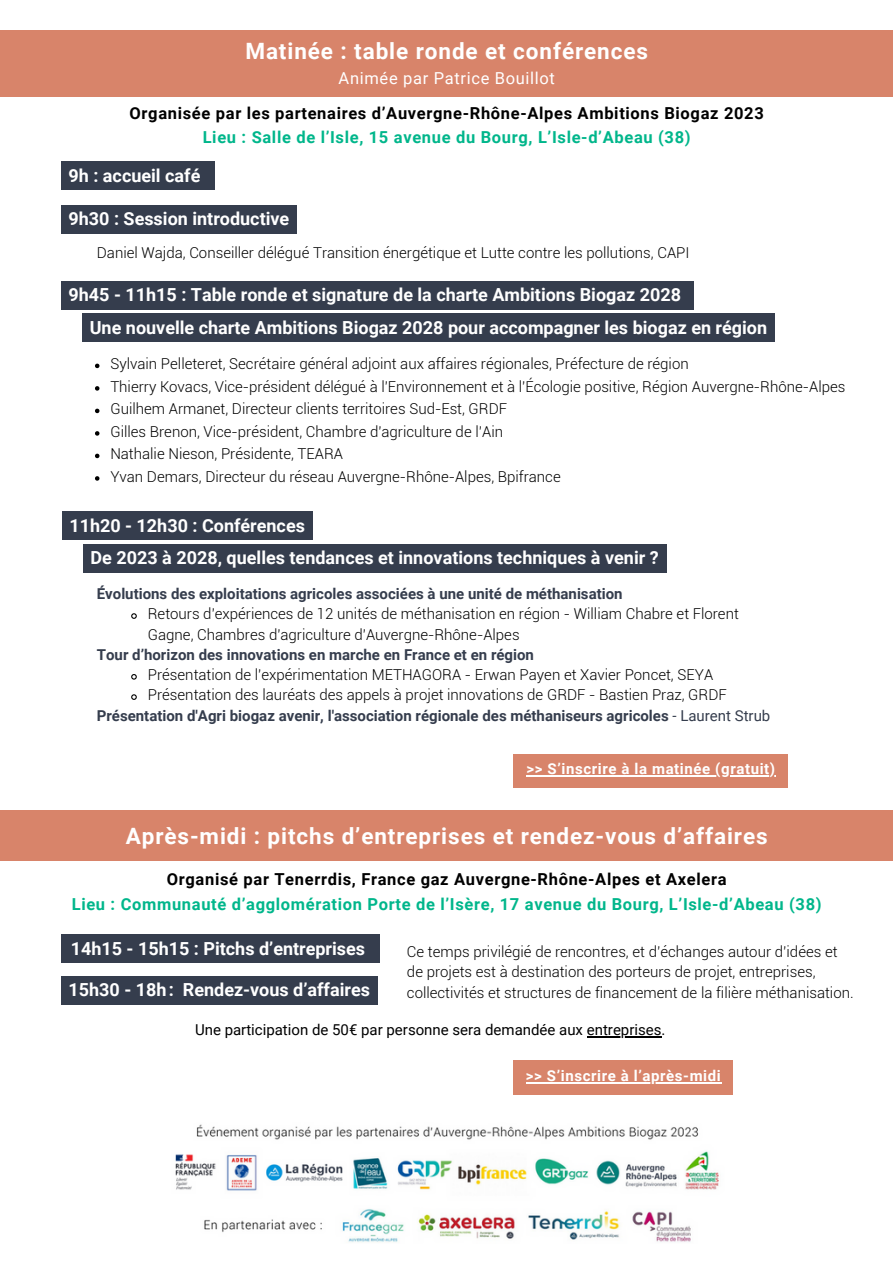
<style>
.page{position:relative;width:893px;height:1264px;background:#fff}
.page>*{position:absolute;margin:0;border:0;box-sizing:border-box;transform-origin:0 0}
.t1{font:700 22.5px "Roboto";letter-spacing:.04em;color:#fff}
.t2{font:700 18px "Roboto";color:#fff}
.t3{font:700 16.5px "Roboto";letter-spacing:.04em;color:#00b68b}
.t4{font:700 16.5px "Roboto";letter-spacing:.04em;color:#000}
.t5{font:16.5px "Roboto";letter-spacing:.04em;color:#fff}
.t6{font:300 15px/20.2px "Roboto";color:#000}
.t7{font:700 15px "Roboto";color:#353d4d}
.t8{font:15px "Roboto";color:#000}
.t9{font:700 15px "Roboto";letter-spacing:.04em;color:#fff}
.s1{font-weight:400}
</style>
<div class="page">
<div style="left:0;top:30px;width:892px;height:66px;background:#d8846a"></div>
<svg style="left:131px;top:613px;width:6px;height:6px"></svg>
<svg style="left:131px;top:674px;width:6px;height:6px"></svg>
<svg style="left:131px;top:694px;width:6px;height:6px"></svg>
<div style="left:0;top:810px;width:892px;height:51px;background:#d8846a"></div>
<div style="left:513px;top:753px;width:275px;height:34px;background:#d8846a"></div>
<hr style="left:526px;top:775px;width:249px;height:1px;background:#fff">
<div style="left:513px;top:1060px;width:220px;height:34px;background:#d8846a"></div>
<hr style="left:526px;top:1082px;width:195px;height:1px;background:#fff">
<img style="left:175px;top:1124px;width:544px;height:118px">
<div style="left:61px;top:161px;width:153px;height:29px;background:#353d4d"></div>
<div style="left:61px;top:205px;width:236px;height:28px;background:#353d4d"></div>
<div style="left:62px;top:511px;width:250px;height:29px;background:#353d4d"></div>
<div style="left:61px;top:934px;width:318px;height:28px;background:#353d4d"></div>
<div style="left:61px;top:975px;width:316px;height:29px;background:#353d4d"></div>
<div style="left:83px;top:543px;width:583px;height:29px;background:#353d4d"></div>
<hr style="left:586px;top:1036px;width:75px;height:1px;background:#000">
<svg style="left:95px;top:363px;width:4px;height:5px"></svg>
<svg style="left:95px;top:386px;width:4px;height:4px"></svg>
<svg style="left:95px;top:408px;width:4px;height:5px"></svg>
<svg style="left:95px;top:431px;width:4px;height:4px"></svg>
<svg style="left:95px;top:453px;width:4px;height:5px"></svg>
<svg style="left:95px;top:476px;width:4px;height:4px"></svg>
<div style="left:61px;top:281px;width:632px;height:28px;background:#353d4d"></div>
<div style="left:83px;top:313px;width:692px;height:29px;background:#353d4d"></div>
<p class="t1" style="left:245px;top:38px;width:404px">Matinée : table ronde et conférences</p>
<p class="t5" style="left:338px;top:69px;width:218px">Animée par Patrice Bouillot</p>
<p class="t4" style="left:130px;top:103px;width:635px">Organisée par les partenaires d’Auvergne-Rhône-Alpes Ambitions Biogaz 2023</p>
<p class="t3" style="left:203px;top:128px;width:489px">Lieu : Salle de l’Isle, 15 avenue du Bourg, L’Isle-d’Abeau (38)</p>
<p class="t2" style="left:68px;top:165px;width:133px">9h : accueil café</p>
<p class="t2" style="left:68px;top:209px;width:222px">9h30 : Session introductive</p>
<p class="t6" style="left:97px;top:243px;width:594px">Daniel Wajda, Conseiller délégué Transition énergétique et Lutte contre les pollutions, CAPI</p>
<p class="t2" style="left:68px;top:285px;width:614px">9h45 - 11h15 : Table ronde et signature de la charte Ambitions Biogaz 2028</p>
<p class="t2" style="left:90px;top:317px;width:678px">Une nouvelle charte Ambitions Biogaz 2028 pour accompagner les biogaz en région</p>
<p class="t6" style="left:110px;top:354px;width:579px">Sylvain Pelleteret, Secrétaire général adjoint aux affaires régionales, Préfecture de région</p>
<p class="t6" style="left:110px;top:376px;width:736px">Thierry Kovacs, Vice-président délégué à l'Environnement et à l'Écologie positive, Région Auvergne-Rhône-Alpes</p>
<p class="t6" style="left:110px;top:399px;width:398px">Guilhem Armanet, Directeur clients territoires Sud-Est, GRDF</p>
<p class="t6" style="left:110px;top:421px;width:394px">Gilles Brenon, Vice-président, Chambre d'agriculture de l’Ain</p>
<p class="t6" style="left:110px;top:444px;width:234px">Nathalie Nieson, Présidente, TEARA</p>
<p class="t6" style="left:110px;top:466px;width:452px">Yvan Demars, Directeur du réseau Auvergne-Rhône-Alpes, Bpifrance</p>
<p class="t2" style="left:69px;top:515px;width:237px">11h20 - 12h30 : Conférences</p>
<p class="t2" style="left:91px;top:547px;width:569px">De 2023 à 2028, quelles tendances et innovations techniques à venir ?</p>
<p class="t7" style="left:97px;top:585px;width:527px">Évolutions des exploitations agricoles associées à une unité de méthanisation</p>
<p class="t6" style="left:148px;top:604px;width:592px">Retours d'expériences de 12 unités de méthanisation en région - William Chabre et Florent<br>Gagne, Chambres d'agriculture d'Auvergne-Rhône-Alpes</p>
<p class="t7" style="left:97px;top:646px;width:438px">Tour d’horizon des innovations en marche en France et en région</p>
<p class="t6" style="left:148px;top:665px;width:566px">Présentation de l'expérimentation METHAGORA - Erwan Payen et Xavier Poncet, SEYA</p>
<p class="t6" style="left:148px;top:685px;width:580px">Présentation des lauréats des appels à projet innovations de GRDF - Bastien Praz, GRDF</p>
<p class="t7" style="left:97px;top:706px;width:675px">Présentation d'Agri biogaz avenir, l'association régionale des méthaniseurs agricoles <span class="s1">- Laurent Strub</span></p>
<p class="t9" style="left:526px;top:760px;width:250px">&gt;&gt; S’inscrire à la matinée (gratuit)</p>
<p class="t1" style="left:126px;top:822px;width:643px">Après-midi : pitchs d’entreprises et rendez-vous d’affaires</p>
<p class="t4" style="left:167px;top:870px;width:561px">Organisé par Tenerrdis, France gaz Auvergne-Rhône-Alpes et Axelera</p>
<p class="t3" style="left:72px;top:894px;width:751px">Lieu : Communauté d’agglomération Porte de l’Isère, 17 avenue du Bourg, L’Isle-d’Abeau (38)</p>
<p class="t2" style="left:71px;top:938px;width:296px">14h15 - 15h15 : Pitchs d’entreprises</p>
<p class="t2" style="left:68px;top:979px;width:303px">15h30 - 18h: Rendez-vous d’affaires</p>
<p class="t6" style="left:407px;top:941px;width:448px">Ce temps privilégié de rencontres, et d’échanges autour d’idées et de projets est à destination des porteurs de projet, entreprises, collectivités et structures de financement de la filière méthanisation.</p>
<p class="t8" style="left:195px;top:1021px;width:472px">Une participation de 50€ par personne sera demandée aux entreprises.</p>
<p class="t9" style="left:526px;top:1066px;width:196px">&gt;&gt; S’inscrire à l’après-midi</p>
</div>
